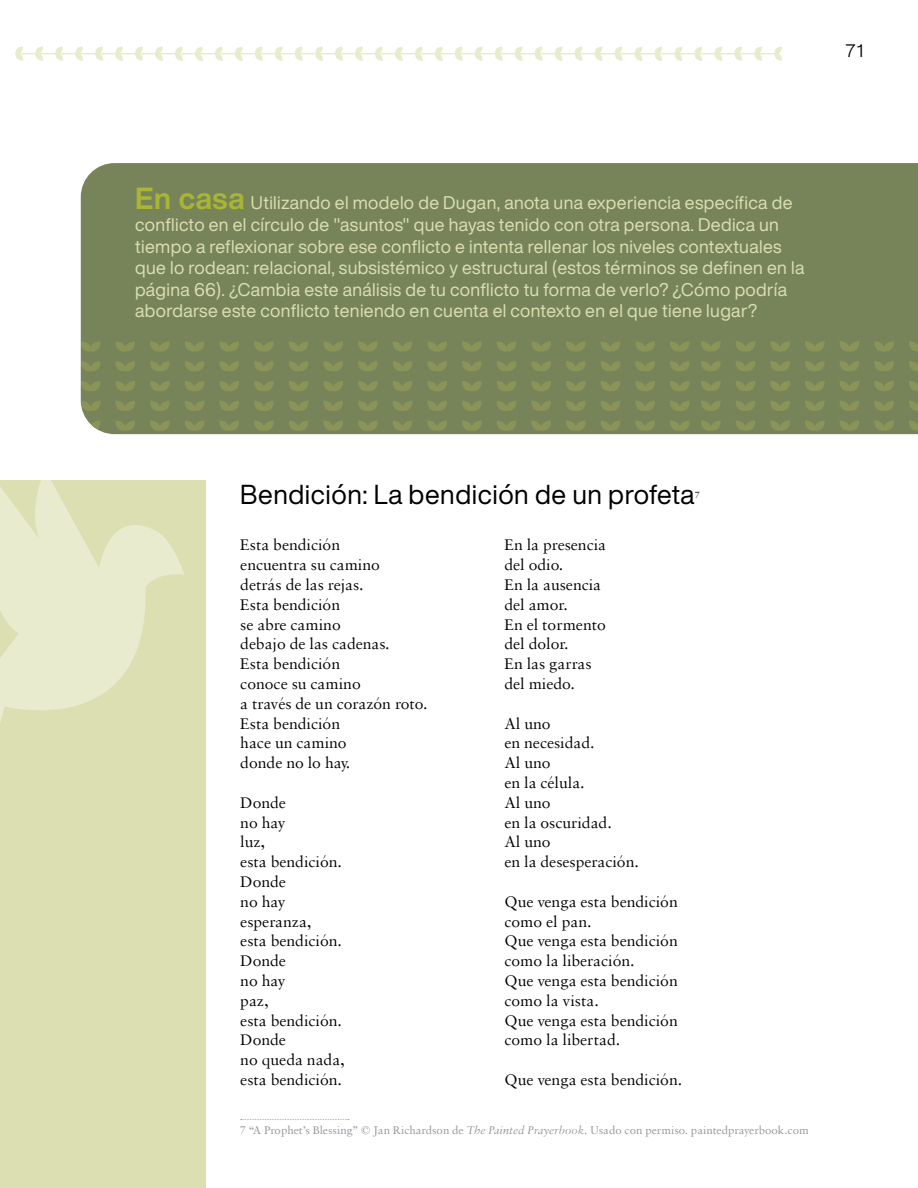
<style>
.page{position:relative;width:918px;height:1188px;background:#fff}
.page>*{position:absolute;margin:0;border:0;box-sizing:border-box;transform-origin:0 0}
.t1{font:27px "Helvetica Now Display";letter-spacing:.02em;color:#000}
.t2{font:18px/21.6px "Helvetica Now Display";letter-spacing:.02em;color:#dbdfb1}
.t3{font:16.5px/19.8px "Sabon";color:#000}
.t4{font:300 16.5px "Helvetica Now Micro";color:#000}
.t5{font:12px "Sabon";color:#939598}
.t6{font:9.6px "Sabon";color:#000}
.s1{font-weight:700;font-size:30px;color:#a9b533}
.s2{font-style:italic}
</style>
<div class="page">
<svg style="left:15px;top:46px;width:767px;height:15px"></svg>
<div style="left:81px;top:163px;width:837px;height:271px;background:#77845a"></div>
<svg style="left:81px;top:341px;width:21px;height:11px"></svg>
<svg style="left:114px;top:341px;width:22px;height:11px"></svg>
<svg style="left:149px;top:341px;width:22px;height:11px"></svg>
<svg style="left:184px;top:341px;width:22px;height:11px"></svg>
<svg style="left:218px;top:341px;width:22px;height:11px"></svg>
<svg style="left:253px;top:341px;width:22px;height:11px"></svg>
<svg style="left:287px;top:341px;width:23px;height:11px"></svg>
<svg style="left:322px;top:341px;width:22px;height:11px"></svg>
<svg style="left:357px;top:341px;width:22px;height:11px"></svg>
<svg style="left:391px;top:341px;width:23px;height:11px"></svg>
<svg style="left:426px;top:341px;width:22px;height:11px"></svg>
<svg style="left:461px;top:341px;width:22px;height:11px"></svg>
<svg style="left:495px;top:341px;width:23px;height:11px"></svg>
<svg style="left:530px;top:341px;width:22px;height:11px"></svg>
<svg style="left:565px;top:341px;width:22px;height:11px"></svg>
<svg style="left:599px;top:341px;width:23px;height:11px"></svg>
<svg style="left:634px;top:341px;width:22px;height:11px"></svg>
<svg style="left:669px;top:341px;width:22px;height:11px"></svg>
<svg style="left:81px;top:361px;width:21px;height:11px"></svg>
<svg style="left:114px;top:361px;width:22px;height:11px"></svg>
<svg style="left:149px;top:361px;width:22px;height:11px"></svg>
<svg style="left:184px;top:361px;width:22px;height:11px"></svg>
<svg style="left:218px;top:361px;width:22px;height:11px"></svg>
<svg style="left:253px;top:361px;width:22px;height:11px"></svg>
<svg style="left:287px;top:361px;width:23px;height:11px"></svg>
<svg style="left:322px;top:361px;width:22px;height:11px"></svg>
<svg style="left:357px;top:361px;width:22px;height:11px"></svg>
<svg style="left:391px;top:361px;width:23px;height:11px"></svg>
<svg style="left:426px;top:361px;width:22px;height:11px"></svg>
<svg style="left:461px;top:361px;width:22px;height:11px"></svg>
<svg style="left:495px;top:361px;width:23px;height:11px"></svg>
<svg style="left:530px;top:361px;width:22px;height:11px"></svg>
<svg style="left:565px;top:361px;width:22px;height:11px"></svg>
<svg style="left:599px;top:361px;width:23px;height:11px"></svg>
<svg style="left:634px;top:361px;width:22px;height:11px"></svg>
<svg style="left:669px;top:361px;width:22px;height:11px"></svg>
<svg style="left:81px;top:381px;width:21px;height:11px"></svg>
<svg style="left:114px;top:381px;width:22px;height:11px"></svg>
<svg style="left:149px;top:381px;width:22px;height:11px"></svg>
<svg style="left:184px;top:381px;width:22px;height:11px"></svg>
<svg style="left:218px;top:381px;width:22px;height:11px"></svg>
<svg style="left:253px;top:381px;width:22px;height:11px"></svg>
<svg style="left:287px;top:381px;width:23px;height:11px"></svg>
<svg style="left:322px;top:381px;width:22px;height:11px"></svg>
<svg style="left:357px;top:381px;width:22px;height:11px"></svg>
<svg style="left:391px;top:381px;width:23px;height:11px"></svg>
<svg style="left:426px;top:381px;width:22px;height:11px"></svg>
<svg style="left:461px;top:381px;width:22px;height:11px"></svg>
<svg style="left:495px;top:381px;width:23px;height:11px"></svg>
<svg style="left:530px;top:381px;width:22px;height:11px"></svg>
<svg style="left:565px;top:381px;width:22px;height:11px"></svg>
<svg style="left:599px;top:381px;width:23px;height:11px"></svg>
<svg style="left:634px;top:381px;width:22px;height:11px"></svg>
<svg style="left:669px;top:381px;width:22px;height:11px"></svg>
<svg style="left:81px;top:401px;width:21px;height:11px"></svg>
<svg style="left:114px;top:401px;width:22px;height:11px"></svg>
<svg style="left:149px;top:401px;width:22px;height:11px"></svg>
<svg style="left:184px;top:401px;width:22px;height:11px"></svg>
<svg style="left:218px;top:401px;width:22px;height:11px"></svg>
<svg style="left:253px;top:401px;width:22px;height:11px"></svg>
<svg style="left:287px;top:401px;width:23px;height:11px"></svg>
<svg style="left:322px;top:401px;width:22px;height:11px"></svg>
<svg style="left:357px;top:401px;width:22px;height:11px"></svg>
<svg style="left:391px;top:401px;width:23px;height:11px"></svg>
<svg style="left:426px;top:401px;width:22px;height:11px"></svg>
<svg style="left:461px;top:401px;width:22px;height:11px"></svg>
<svg style="left:495px;top:401px;width:23px;height:11px"></svg>
<svg style="left:530px;top:401px;width:22px;height:11px"></svg>
<svg style="left:565px;top:401px;width:22px;height:11px"></svg>
<svg style="left:599px;top:401px;width:23px;height:11px"></svg>
<svg style="left:634px;top:401px;width:22px;height:11px"></svg>
<svg style="left:669px;top:401px;width:22px;height:11px"></svg>
<svg style="left:81px;top:421px;width:21px;height:11px"></svg>
<svg style="left:114px;top:421px;width:22px;height:11px"></svg>
<svg style="left:149px;top:421px;width:22px;height:11px"></svg>
<svg style="left:184px;top:421px;width:22px;height:11px"></svg>
<svg style="left:218px;top:421px;width:22px;height:11px"></svg>
<svg style="left:253px;top:421px;width:22px;height:11px"></svg>
<svg style="left:287px;top:421px;width:23px;height:11px"></svg>
<svg style="left:322px;top:421px;width:22px;height:11px"></svg>
<svg style="left:357px;top:421px;width:22px;height:11px"></svg>
<svg style="left:391px;top:421px;width:23px;height:11px"></svg>
<svg style="left:426px;top:421px;width:22px;height:11px"></svg>
<svg style="left:461px;top:421px;width:22px;height:11px"></svg>
<svg style="left:495px;top:421px;width:23px;height:11px"></svg>
<svg style="left:530px;top:421px;width:22px;height:11px"></svg>
<svg style="left:565px;top:421px;width:22px;height:11px"></svg>
<svg style="left:599px;top:421px;width:23px;height:11px"></svg>
<svg style="left:634px;top:421px;width:22px;height:11px"></svg>
<svg style="left:669px;top:421px;width:22px;height:11px"></svg>
<svg style="left:702px;top:341px;width:20px;height:11px"></svg>
<svg style="left:734px;top:341px;width:23px;height:11px"></svg>
<svg style="left:769px;top:341px;width:22px;height:11px"></svg>
<svg style="left:804px;top:341px;width:22px;height:11px"></svg>
<svg style="left:838px;top:341px;width:23px;height:11px"></svg>
<svg style="left:873px;top:341px;width:22px;height:11px"></svg>
<svg style="left:908px;top:341px;width:10px;height:11px"></svg>
<svg style="left:702px;top:361px;width:20px;height:11px"></svg>
<svg style="left:734px;top:361px;width:23px;height:11px"></svg>
<svg style="left:769px;top:361px;width:22px;height:11px"></svg>
<svg style="left:804px;top:361px;width:22px;height:11px"></svg>
<svg style="left:838px;top:361px;width:23px;height:11px"></svg>
<svg style="left:873px;top:361px;width:22px;height:11px"></svg>
<svg style="left:908px;top:361px;width:10px;height:11px"></svg>
<svg style="left:702px;top:381px;width:20px;height:11px"></svg>
<svg style="left:734px;top:381px;width:23px;height:11px"></svg>
<svg style="left:769px;top:381px;width:22px;height:11px"></svg>
<svg style="left:804px;top:381px;width:22px;height:11px"></svg>
<svg style="left:838px;top:381px;width:23px;height:11px"></svg>
<svg style="left:873px;top:381px;width:22px;height:11px"></svg>
<svg style="left:908px;top:381px;width:10px;height:11px"></svg>
<svg style="left:702px;top:401px;width:20px;height:11px"></svg>
<svg style="left:734px;top:401px;width:23px;height:11px"></svg>
<svg style="left:769px;top:401px;width:22px;height:11px"></svg>
<svg style="left:804px;top:401px;width:22px;height:11px"></svg>
<svg style="left:838px;top:401px;width:23px;height:11px"></svg>
<svg style="left:873px;top:401px;width:22px;height:11px"></svg>
<svg style="left:908px;top:401px;width:10px;height:11px"></svg>
<svg style="left:702px;top:420px;width:20px;height:11px"></svg>
<svg style="left:734px;top:420px;width:23px;height:11px"></svg>
<svg style="left:769px;top:420px;width:22px;height:11px"></svg>
<svg style="left:804px;top:420px;width:22px;height:11px"></svg>
<svg style="left:838px;top:420px;width:23px;height:11px"></svg>
<svg style="left:873px;top:420px;width:22px;height:11px"></svg>
<svg style="left:908px;top:420px;width:10px;height:11px"></svg>
<svg style="left:241px;top:1119px;width:108px;height:1px"></svg>
<div style="left:0;top:480px;width:205px;height:708px;background:#dbdfb1"></div>
<svg style="left:0;top:480px;width:185px;height:243px;fill:#e8ebce"></svg>
<p class="t4" style="left:844px;top:38px;width:22px">71</p>
<p class="t2" style="left:135px;top:192px;width:671px"><span class="s1">En casa</span> Utilizando el modelo de Dugan, anota una experiencia específica de conflicto en el círculo de "asuntos" que hayas tenido con otra persona. Dedica un tiempo a reflexionar sobre ese conflicto e intenta rellenar los niveles contextuales que lo rodean: relacional, subsistémico y estructural (estos términos se definen en la página 66). ¿Cambia este análisis de tu conflicto tu forma de verlo? ¿Cómo podría abordarse este conflicto teniendo en cuenta el contexto en el que tiene lugar?</p>
<h1 class="t1" style="left:240px;top:475px;width:456px">Bendición: La bendición de un profeta</h1>
<p class="t6" style="left:695px;top:489px;width:6px">7</p>
<p class="t3" style="left:240px;top:535px;width:189px">Esta bendición<br>encuentra su camino<br>detrás de las rejas.<br>Esta bendición<br>se abre camino<br>debajo de las cadenas.<br>Esta bendición<br>conoce su camino<br>a través de un corazón roto.<br>Esta bendición<br>hace un camino<br>donde no lo hay.</p>
<p class="t3" style="left:240px;top:792px;width:106px">Donde<br>no hay<br>luz,<br>esta bendición.<br>Donde<br>no hay esperanza,<br>esta bendición.<br>Donde<br>no hay<br>paz,<br>esta bendición.<br>Donde<br>no queda nada, esta bendición.</p>
<p class="t3" style="left:504px;top:535px;width:103px">En la presencia del odio.<br>En la ausencia del amor.<br>En el tormento del dolor.<br>En las garras del miedo.</p>
<p class="t3" style="left:504px;top:713px;width:136px">Al uno<br>en necesidad.<br>Al uno<br>en la célula.<br>Al uno<br>en la oscuridad.<br>Al uno<br>en la desesperación.</p>
<p class="t3" style="left:504px;top:891px;width:175px">Que venga esta bendición como el pan.<br>Que venga esta bendición como la liberación.<br>Que venga esta bendición como la vista.<br>Que venga esta bendición como la libertad.</p>
<p class="t3" style="left:504px;top:1070px;width:179px">Que venga esta bendición.</p>
<p class="t5" style="left:240px;top:1123px;width:570px">7 “A Prophet’s Blessing” © Jan Richardson de <span class="s2">The Painted Prayerbook</span>. Usado con permiso. paintedprayerbook.com</p>
</div>
